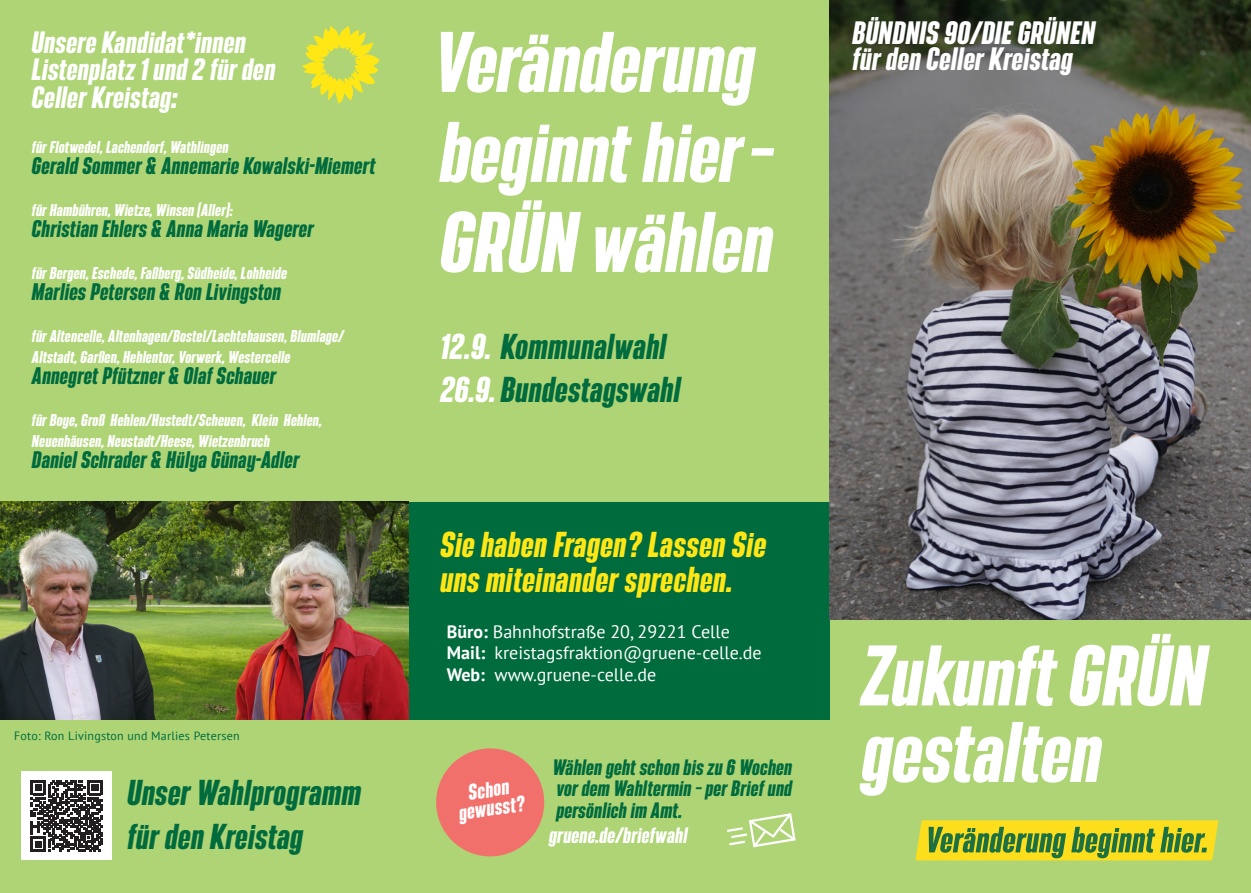
<style>
.page{position:relative;width:1251px;height:893px;background:#fff}
.page>*{position:absolute;margin:0;border:0;box-sizing:border-box;transform-origin:0 0}
.t1{font:italic 700 75px/76.5px "Bereit";color:#fff}
.t2{font:italic 700 31.5px/43.5px "Bereit";letter-spacing:.01em;color:#006b3d}
.t3{font:italic 700 31.5px/34.5px "Bereit";letter-spacing:.015em;color:#ffe716}
.t4{font:italic 700 28.35px "Bereit";letter-spacing:.01em;color:#fff}
.t5{font:italic 700 27px/27px "Bereit";letter-spacing:.01em;color:#fff}
.t6{font:italic 700 21px "Bereit";letter-spacing:.01em;color:#006b3d}
.t7{font:italic 700 19.5px/21.8px "Bereit";letter-spacing:.01em;color:#006b3d;text-align:justify}
.t8{font:italic 700 19.5px "Bereit";letter-spacing:.01em;color:#fff}
.t9{font:18px/21.8px "PT Sans";color:#fff}
.t10{font:italic 700 15px/21px "Bereit";letter-spacing:.01em;color:#fff}
.t11{font:12px "PT Sans";letter-spacing:.02em;color:#006b3d}
.s1{font-size:31.5px}
.s2{color:#fff}
.s3{font-weight:700}
</style>
<div class="page">
<div style="left:0;top:0;width:1250px;height:893px;background:#aed475"></div>
<div style="left:436px;top:748px;width:108px;height:108px;background:#f2706c;border-radius:50%"></div>
<svg style="left:727px;top:813px;width:69px;height:35px"></svg>
<div style="left:408px;top:502px;width:421px;height:217px;background:#006b3d"></div>
<svg style="left:302px;top:26px;width:77px;height:78px"></svg>
<svg style="left:915px;top:820px;width:303px;height:40px;background:#b4bb2b"></svg>
<div style="left:21px;top:771px;width:91px;height:89px;background:#fff"></div>
<svg style="left:31px;top:780px;width:71px;height:72px"></svg>
<img style="left:829px;top:0;width:421px;height:619px">
<img style="left:0;top:502px;width:408px;height:217px">
<p class="t5" style="left:32px;top:29px;width:245px">Unsere Kandidat*innen<br>Listenplatz 1 und 2 für den<br>Celler Kreistag<span class="s1">:</span></p>
<p class="t10" style="left:32px;top:136px;width:198px">für Flotwedel, Lachendorf, Wathlingen</p>
<p class="t6" style="left:32px;top:153px;width:345px">Gerald Sommer &amp; Annemarie Kowalski-Miemert</p>
<p class="t10" style="left:32px;top:199px;width:202px">für Hambühren, Wietze, Winsen (Aller):</p>
<p class="t6" style="left:32px;top:216px;width:283px">Christian Ehlers &amp; Anna Maria Wagerer</p>
<p class="t10" style="left:32px;top:262px;width:257px">für Bergen, Eschede, Faßberg, Südheide, Lohheide</p>
<p class="t6" style="left:32px;top:279px;width:251px">Marlies Petersen &amp; Ron Livingston</p>
<p class="t10" style="left:32px;top:325px;width:314px">für Altencelle, Altenhagen/Bostel/Lachtehausen, Blumlage/<br>Altstadt, Garßen, Hehlentor, Vorwerk, Westercelle</p>
<p class="t6" style="left:32px;top:363px;width:246px">Annegret Pfützner &amp; Olaf Schauer</p>
<p class="t10" style="left:32px;top:409px;width:292px">für Boye, Groß Hehlen/Hustedt/Scheuen, Klein Hehlen,<br>Neuenhäusen, Neustadt/Heese, Wietzenbruch</p>
<p class="t6" style="left:32px;top:447px;width:269px">Daniel Schrader &amp; Hülya Günay-Adler</p>
<p class="t11" style="left:14px;top:728px;width:227px">Foto: Ron Livingston und Marlies Petersen</p>
<p class="t2" style="left:128px;top:771px;width:235px">Unser Wahlprogramm für den Kreistag</p>
<p class="t1" style="left:433px;top:24px;width:322px">Veränderung</p>
<p class="t1" style="left:440px;top:114px;width:334px">beginnt hier –</p>
<p class="t1" style="left:440px;top:204px;width:334px">GRÜN wählen</p>
<p class="t2" style="left:440px;top:325px;width:227px"><span class="s2">12.9.</span> Kommunalwahl</p>
<p class="t2" style="left:440px;top:368px;width:241px"><span class="s2">26.9.</span> Bundestagswahl</p>
<p class="t3" style="left:440px;top:528px;width:327px">Sie haben Fragen? Lassen Sie uns miteinander sprechen.</p>
<p class="t9" style="left:447px;top:620px;width:316px"><span class="s3">Büro:</span> Bahnhofstraße 20, 29221 Celle<br><span class="s3">Mail:</span> kreistagsfraktion@gruene-celle.de</p>
<p class="t9" style="left:447px;top:663px;width:211px"><span class="s3">Web:</span> www.gruene-celle.de</p>
<p class="t8" style="left:466px;top:781px;width:43px;rotate:-9deg">Schon</p>
<p class="t8" style="left:457px;top:801px;width:68px;rotate:-9deg">gewusst?</p>
<p class="t7" style="left:552px;top:756px;width:241px">Wählen geht schon bis zu 6 Wochen vor dem Wahltermin – per Brief und persönlich im Amt.</p>
<p class="t8" style="left:549px;top:823px;width:140px">gruene.de/briefwahl</p>
<p class="t4" style="left:852px;top:16px;width:244px">BÜNDNIS 90/DIE GRÜNEN</p>
<p class="t4" style="left:852px;top:42px;width:222px">für den Celler Kreistag</p>
<p class="t1" style="left:861px;top:638px;width:346px">Zukunft GRÜN gestalten</p>
</div>
